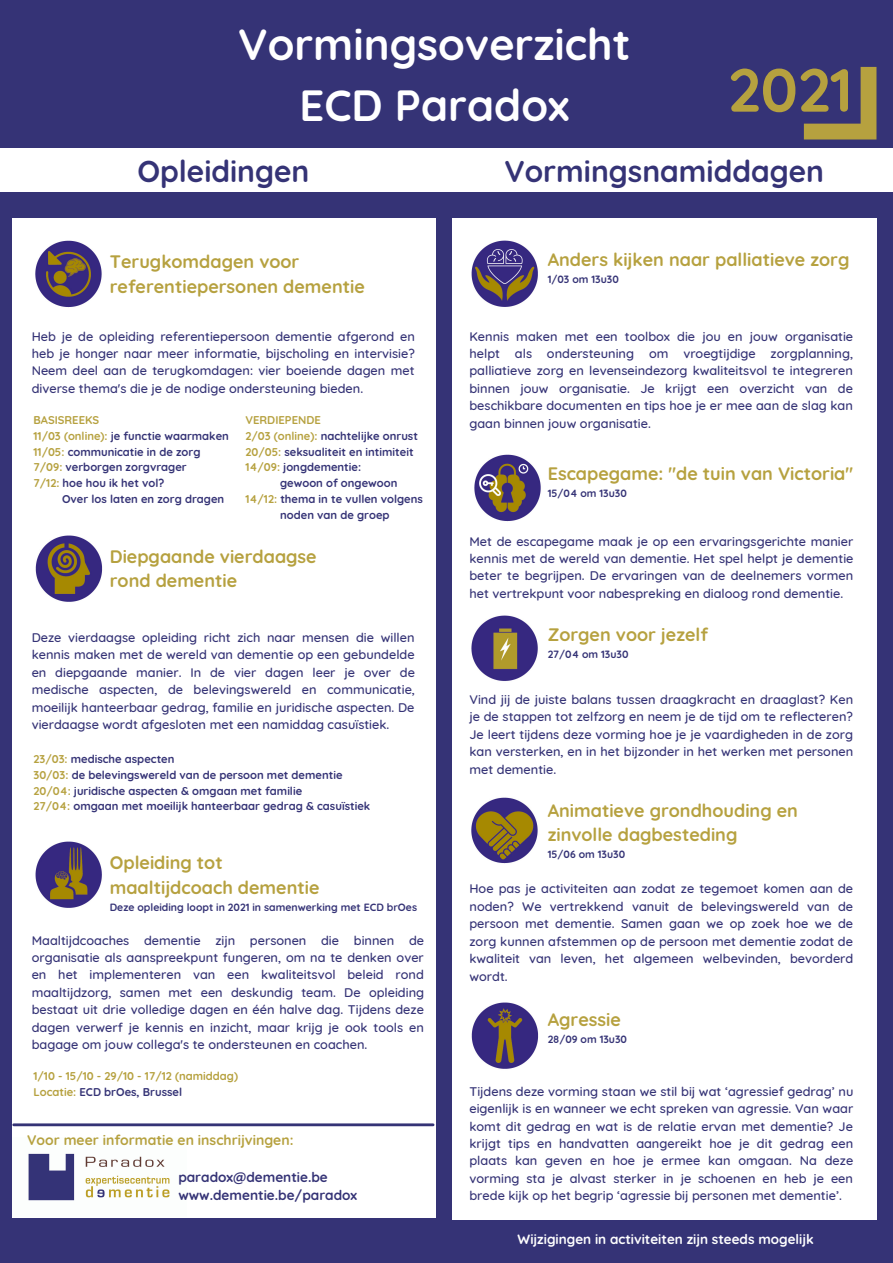
<style>
.page{position:relative;width:893px;height:1263px;background:#353376}
.page>*{position:absolute;margin:0;border:0;box-sizing:border-box;transform-origin:0 0}
.t1{font:700 60.75px "Quicksand";color:#b6a13f}
.t2{font:700 43.5px "Quicksand";color:#fff}
.t3{font:700 30px "Quicksand";color:#353376}
.t4{font:700 18px "Quicksand";color:#b6a13f}
.t5{font:700 13.95px "Quicksand";color:#b6a13f}
.t6{font:700 13.65px "Quicksand";color:#353376}
.t7{font:700 13.5px "Quicksand";color:#fff}
.t8{font:500 12.75px/17.5px "Quicksand";color:#353376;text-align:justify}
.t9{font:700 11.25px "Quicksand";color:#353376}
.t10{font:700 11.25px "Quicksand";color:#b6a13f}
.t11{font:700 10.5px "Quicksand";color:#353376}
.s1{color:#b6a13f}
</style>
<div class="page">
<div style="left:0;top:149px;width:893px;height:43px;background:#fff"></div>
<div style="left:12px;top:218px;width:423px;height:1000px;background:#fff"></div>
<div style="left:452px;top:218px;width:425px;height:1001px;background:#fff"></div>
<img style="left:28px;top:1153px;width:142px;height:48px">
<img style="left:33px;top:239px;width:70px;height:69px;border-radius:50%">
<img style="left:33px;top:533px;width:70px;height:70px;border-radius:50%">
<img style="left:33px;top:840px;width:70px;height:69px;border-radius:50%">
<img style="left:469px;top:239px;width:70px;height:69px;border-radius:50%">
<img style="left:472px;top:452px;width:70px;height:70px;border-radius:50%">
<img style="left:469px;top:613px;width:70px;height:70px;border-radius:50%">
<img style="left:469px;top:795px;width:70px;height:70px;border-radius:50%">
<img style="left:469px;top:1000px;width:70px;height:70px;border-radius:50%">
<hr style="left:14px;top:1123px;width:419px;height:3px;background:#353376">
<svg style="left:804px;top:67px;width:72px;height:72px"></svg>
<p class="t2" style="left:238px;top:17px;width:394px">Vormingsoverzicht</p>
<p class="t2" style="left:299px;top:78px;width:271px">ECD Paradox</p>
<p class="t1" style="left:728px;top:51px;width:126px">2021</p>
<p class="t3" style="left:137px;top:152px;width:174px">Opleidingen</p>
<p class="t4" style="left:110px;top:250px;width:191px">Terugkomdagen voor</p>
<p class="t4" style="left:110px;top:275px;width:256px">referentiepersonen dementie</p>
<p class="t8" style="left:32px;top:327px;width:385px">Heb je de opleiding referentiepersoon dementie afgerond en heb je honger naar meer informatie, bijscholing en intervisie?<br>Neem deel aan de terugkomdagen: vier boeiende dagen met diverse thema's die je de nodige ondersteuning bieden.</p>
<p class="t10" style="left:33px;top:413px;width:67px">BASISREEKS</p>
<p class="t9" style="left:33px;top:428px;width:197px"><span class="s1">11/03 (online):</span> je functie waarmaken</p>
<p class="t9" style="left:33px;top:444px;width:168px"><span class="s1">11/05:</span> communicatie in de zorg</p>
<p class="t9" style="left:33px;top:460px;width:155px"><span class="s1">7/09:</span> verborgen zorgvrager</p>
<p class="t9" style="left:33px;top:476px;width:132px"><span class="s1">7/12:</span> hoe hou ik het vol?</p>
<p class="t9" style="left:62px;top:492px;width:164px">Over los laten en zorg dragen</p>
<p class="t10" style="left:245px;top:413px;width:77px">VERDIEPENDE</p>
<p class="t9" style="left:245px;top:428px;width:174px"><span class="s1">2/03 (online):</span> nachtelijke onrust</p>
<p class="t9" style="left:245px;top:444px;width:170px"><span class="s1">20/05:</span> seksualiteit en intimiteit</p>
<p class="t9" style="left:245px;top:460px;width:117px"><span class="s1">14/09:</span> jongdementie:</p>
<p class="t9" style="left:280px;top:476px;width:119px">gewoon of ongewoon</p>
<p class="t9" style="left:245px;top:492px;width:179px"><span class="s1">14/12:</span> thema in te vullen volgens</p>
<p class="t9" style="left:280px;top:507px;width:111px">noden van de groep</p>
<p class="t4" style="left:110px;top:544px;width:208px">Diepgaande vierdaagse</p>
<p class="t4" style="left:110px;top:569px;width:129px">rond dementie</p>
<p class="t8" style="left:32px;top:628px;width:385px">Deze vierdaagse opleiding richt zich naar mensen die willen kennis maken met de wereld van dementie op een gebundelde en diepgaande manier. In de vier dagen leer je over de medische aspecten, de belevingswereld en communicatie, moeilijk hanteerbaar gedrag, familie en juridische aspecten. De vierdaagse wordt afgesloten met een namiddag casuïstiek.</p>
<p class="t9" style="left:33px;top:752px;width:142px"><span class="s1">23/03:</span> medische aspecten</p>
<p class="t9" style="left:33px;top:767px;width:311px"><span class="s1">30/03:</span> de belevingswereld van de persoon met dementie</p>
<p class="t9" style="left:33px;top:783px;width:270px"><span class="s1">20/04:</span> juridische aspecten &amp; omgaan met familie</p>
<p class="t9" style="left:33px;top:799px;width:338px"><span class="s1">27/04:</span> omgaan met moeilijk hanteerbaar gedrag &amp; casuïstiek</p>
<p class="t4" style="left:110px;top:851px;width:114px">Opleiding tot</p>
<p class="t4" style="left:110px;top:876px;width:211px">maaltijdcoach dementie</p>
<p class="t11" style="left:110px;top:900px;width:309px">Deze opleiding loopt in 2021 in samenwerking met ECD brOes</p>
<p class="t8" style="left:32px;top:931px;width:394px">Maaltijdcoaches dementie zijn personen die binnen de organisatie als aanspreekpunt fungeren, om na te denken over en het implementeren van een kwaliteitsvol beleid rond maaltijdzorg, samen met een deskundig team. De opleiding bestaat uit drie volledige dagen en één halve dag. Tijdens deze dagen verwerf je kennis en inzicht, maar krijg je ook tools en bagage om jouw collega's te ondersteunen en coachen.</p>
<p class="t10" style="left:33px;top:1069px;width:206px">1/10 - 15/10 - 29/10 - 17/12 (namiddag)</p>
<p class="t9" style="left:33px;top:1084px;width:150px"><span class="s1">Locatie:</span> ECD brOes, Brussel</p>
<p class="t5" style="left:27px;top:1131px;width:268px">Voor meer informatie en inschrijvingen:</p>
<p class="t6" style="left:178px;top:1168px;width:151px">paradox@dementie.be</p>
<p class="t6" style="left:178px;top:1186px;width:180px">www.dementie.be/paradox</p>
<p class="t3" style="left:504px;top:152px;width:321px">Vormingsnamiddagen</p>
<p class="t4" style="left:548px;top:248px;width:303px">Anders kijken naar palliatieve zorg</p>
<p class="t11" style="left:548px;top:273px;width:73px">1/03 om 13u30</p>
<p class="t8" style="left:469px;top:327px;width:385px">Kennis maken met een toolbox die jou en jouw organisatie helpt als ondersteuning om vroegtijdige zorgplanning, palliatieve zorg en levenseindezorg kwaliteitsvol te integreren binnen jouw organisatie. Je krijgt een overzicht van de beschikbare documenten en tips hoe je er mee aan de slag kan gaan binnen jouw organisatie.</p>
<p class="t4" style="left:548px;top:462px;width:307px">Escapegame: "de tuin van Victoria"</p>
<p class="t11" style="left:548px;top:486px;width:81px">15/04 om 13u30</p>
<p class="t8" style="left:469px;top:532px;width:385px">Met de escapegame maak je op een ervaringsgerichte manier kennis met de wereld van dementie. Het spel helpt je dementie beter te begrijpen. De ervaringen van de deelnemers vormen het vertrekpunt voor nabespreking en dialoog rond dementie.</p>
<p class="t4" style="left:548px;top:623px;width:162px">Zorgen voor jezelf</p>
<p class="t11" style="left:548px;top:647px;width:82px">27/04 om 13u30</p>
<p class="t8" style="left:469px;top:690px;width:385px">Vind jij de juiste balans tussen draagkracht en draaglast? Ken je de stappen tot zelfzorg en neem je de tijd om te reflecteren?<br>Je leert tijdens deze vorming hoe je je vaardigheden in de zorg kan versterken, en in het bijzonder in het werken met personen met dementie.</p>
<p class="t4" style="left:548px;top:799px;width:252px">Animatieve grondhouding en</p>
<p class="t4" style="left:548px;top:823px;width:191px">zinvolle dagbesteding</p>
<p class="t11" style="left:548px;top:848px;width:79px">15/06 om 13u30</p>
<p class="t8" style="left:469px;top:880px;width:385px">Hoe pas je activiteiten aan zodat ze tegemoet komen aan de noden? We vertrekkend vanuit de belevingswereld van de persoon met dementie. Samen gaan we op zoek hoe we de zorg kunnen afstemmen op de persoon met dementie zodat de kwaliteit van leven, het algemeen welbevinden, bevorderd wordt.</p>
<p class="t4" style="left:548px;top:1008px;width:75px">Agressie</p>
<p class="t11" style="left:548px;top:1032px;width:81px">28/09 om 13u30</p>
<p class="t8" style="left:469px;top:1082px;width:385px">Tijdens deze vorming staan we stil bij wat ‘agressief gedrag’ nu eigenlijk is en wanneer we echt spreken van agressie. Van waar komt dit gedrag en wat is de relatie ervan met dementie? Je krijgt tips en handvatten aangereikt hoe je dit gedrag een plaats kan geven en hoe je ermee kan omgaan. Na deze vorming sta je alvast sterker in je schoenen en heb je een brede kijk op het begrip ‘agressie bij personen met dementie’.</p>
<p class="t7" style="left:517px;top:1230px;width:298px">Wijzigingen in activiteiten zijn steeds mogelijk</p>
</div>
